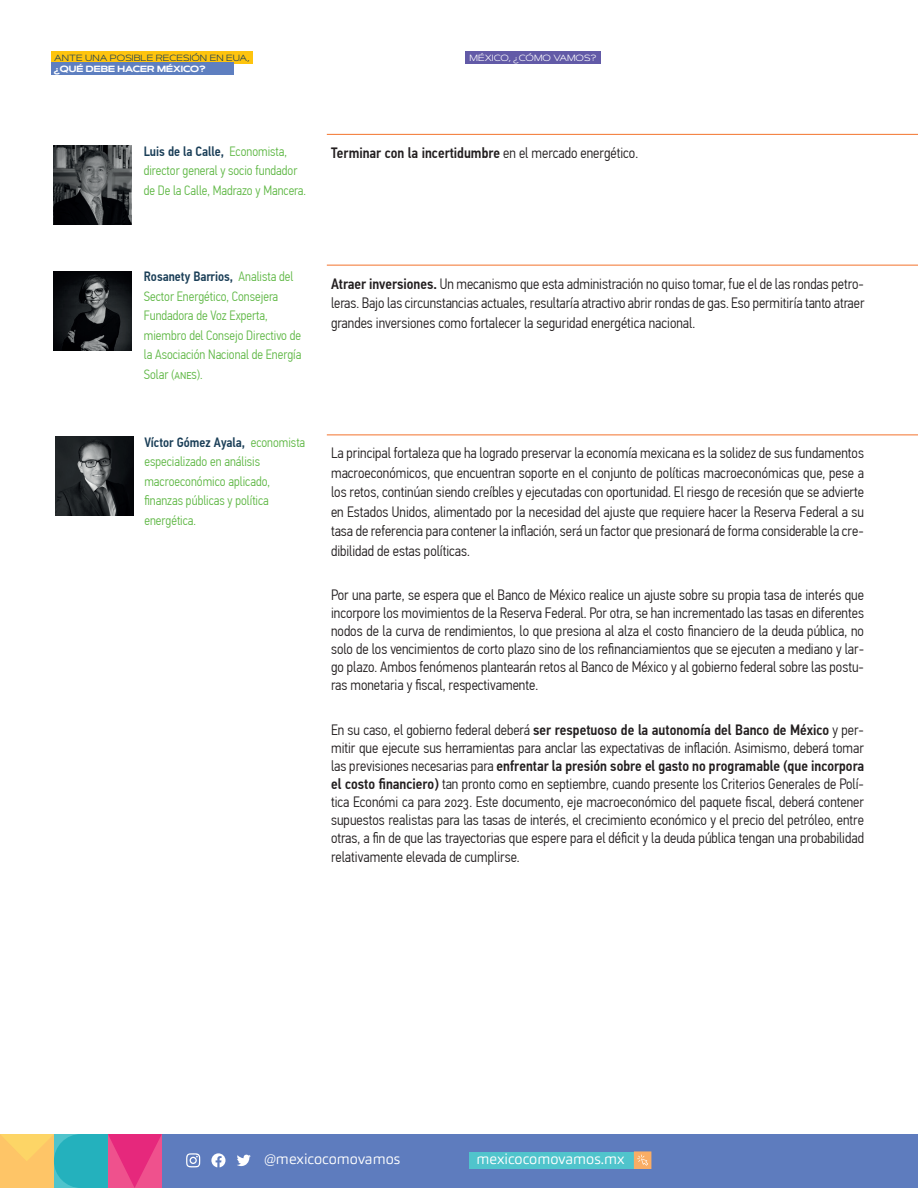
<style>
.page{position:relative;width:918px;height:1188px;background:#fff}
.page>*{position:absolute;margin:0;border:0;box-sizing:border-box;transform-origin:0 0}
.t1{font:300 15px/18px "PF Din Text Cond Pro";color:#231f20;text-align:justify}
.t2{font:500 15px "PF Din Text Cond Pro";color:#231f20}
.t3{font:300 14.85px "Carnas";color:#fff}
.t4{font:300 13.5px/19.5px "PF Din Text Cond Pro";color:#60b846}
.t5{font:9px "Artegra Sans Extended";color:#1a3e57}
.t6{font:700 9px "Artegra Sans Extended";color:#fff}
.t7{font:9px "Artegra Sans Extended";color:#fff}
.s1{font-weight:500;color:#1a3e57}
.s2{font-weight:300}
.s3{font-weight:500}
</style>
<div class="page">
<div style="left:0;top:1134px;width:918px;height:54px;background:#5e7cbe"></div>
<div style="left:470px;top:1152px;width:181px;height:16px;background:#50c4cc"></div>
<svg style="left:186px;top:1153px;width:14px;height:15px"></svg>
<svg style="left:211px;top:1153px;width:15px;height:14px"></svg>
<svg style="left:237px;top:1154px;width:14px;height:12px"></svg>
<svg style="left:0;top:1134px;width:162px;height:54px;background:#b0928d"></svg>
<div style="left:635px;top:1152px;width:16px;height:16px;background:#faad65"></div>
<div style="left:634px;top:1151px;width:17px;height:18px;border:2px solid #faad65"></div>
<svg style="left:637px;top:1155px;width:11px;height:11px"></svg>
<div style="left:465px;top:51px;width:136px;height:12px;background:#625aa7"></div>
<hr style="left:327px;top:134px;width:591px;height:1px;background:#f3732c">
<hr style="left:327px;top:265px;width:591px;height:1px;background:#f3732c">
<hr style="left:327px;top:435px;width:591px;height:1px;background:#f3732c">
<img style="left:53px;top:271px;width:79px;height:79px">
<div style="left:51px;top:52px;width:201px;height:12px;background:#fec40e"></div>
<div style="left:51px;top:62px;width:183px;height:13px;background:#5e7fc0"></div>
<img style="left:53px;top:145px;width:79px;height:79px">
<img style="left:55px;top:437px;width:78px;height:79px">
<p class="t5" style="left:54px;top:52px;width:197px">ANTE UNA POSIBLE RECESIÓN EN EUA,</p>
<p class="t6" style="left:54px;top:62px;width:153px">¿QUÉ DEBE HACER MÉXICO?</p>
<p class="t7" style="left:470px;top:51px;width:128px">MÉXICO, ¿CÓMO VAMOS?</p>
<p class="t4" style="left:144px;top:141px;width:164px"><span class="s1">Luis de la Calle,</span> Economista, director general y socio fundador de De la Calle, Madrazo y Mancera.</p>
<p class="t2" style="left:331px;top:144px;width:309px">Terminar con la incertidumbre <span class="s2">en el mercado energético.</span></p>
<p class="t4" style="left:144px;top:267px;width:159px"><span class="s1">Rosanety Barrios,</span> Analista del<br>Sector Energético, Consejera<br>Fundadora de Voz Experta, miembro del Consejo Directivo de la Asociación Nacional de Energía<br>Solar (ANES).</p>
<p class="t4" style="left:144px;top:432px;width:162px"><span class="s1">Víctor Gómez Ayala,</span> economista especializado en análisis macroeconómico aplicado, finanzas públicas y política energética.</p>
<p class="t1" style="left:331px;top:274px;width:535px;line-height:19.5px"><span class="s3">Atraer inversiones.</span> Un mecanismo que esta administración no quiso tomar, fue el de las rondas petro&shy;leras. Bajo las circunstancias actuales, resultaría atractivo abrir rondas de gas. Eso permitiría tanto atraer grandes inversiones como fortalecer la seguridad energética nacional.</p>
<p class="t1" style="left:331px;top:444px;width:534px;line-height:19.5px">La principal fortaleza que ha logrado preservar la economía mexicana es la solidez de sus fundamentos macroeconómicos, que encuentran soporte en el conjunto de políticas macroeconómicas que, pese a los retos, continúan siendo creíbles y ejecutadas con oportunidad. El riesgo de recesión que se advierte en Estados Unidos, alimentado por la necesidad del ajuste que requiere hacer la Reserva Federal a su tasa de referencia para contener la inflación, será un factor que presionará de forma considerable la cre&shy;dibilidad de estas políticas.</p>
<p class="t1" style="left:331px;top:586px;width:534px">Por una parte, se espera que el Banco de México realice un ajuste sobre su propia tasa de interés que incorpore los movimientos de la Reserva Federal. Por otra, se han incrementado las tasas en diferentes nodos de la curva de rendimientos, lo que presiona al alza el costo financiero de la deuda pública, no solo de los vencimientos de corto plazo sino de los refinanciamientos que se ejecuten a mediano y lar&shy;go plazo. Ambos fenómenos plantearán retos al Banco de México y al gobierno federal sobre las postu&shy;ras monetaria y fiscal, respectivamente.</p>
<p class="t1" style="left:331px;top:721px;width:534px">En su caso, el gobierno federal deberá <span class="s3">ser respetuoso de la autonomía del Banco de México</span> y per&shy;mitir que ejecute sus herramientas para anclar las expectativas de inflación. Asimismo, deberá tomar las previsiones necesarias para <span class="s3">enfrentar la presión sobre el gasto no programable (que incorpora el costo financiero)</span> tan pronto como en septiembre, cuando presente los Criterios Generales de Polí&shy;tica Económi ca para 2023. Este documento, eje macroeconómico del paquete fiscal, deberá contener supuestos realistas para las tasas de interés, el crecimiento económico y el precio del petróleo, entre otras, a fin de que las trayectorias que espere para el déficit y la deuda pública tengan una probabilidad</p>
<p class="t1" style="left:331px;top:848px;width:190px">relativamente elevada de cumplirse.</p>
<p class="t3" style="left:264px;top:1149px;width:138px">@mexicocomovamos</p>
<p class="t3" style="left:476px;top:1149px;width:150px">mexicocomovamos.mx</p>
</div>
